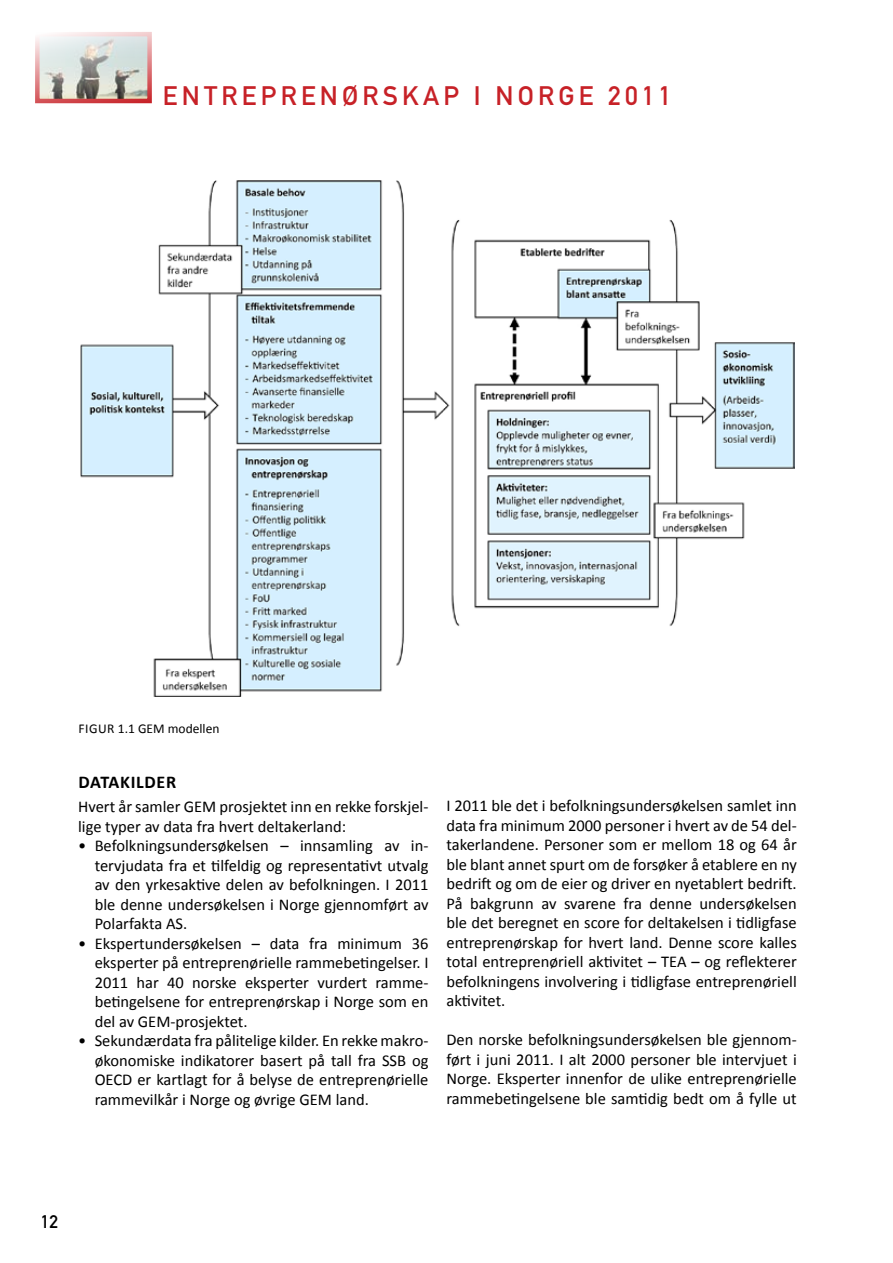
<style>
.page{position:relative;width:893px;height:1263px;background:#fff}
.page>*{position:absolute;margin:0;border:0;box-sizing:border-box;transform-origin:0 0}
.t1{font:26.4px "DIN Mittelschrift";letter-spacing:.16em;color:#c72127}
.t2{font:700 18px "Calibri";letter-spacing:.04em;color:#000}
.t3{font:18px "DIN Mittelschrift";color:#000}
.t4{font:16.5px/19.5px "Calibri";color:#000;text-align:justify}
.t5{font:13.5px "Calibri";color:#000}
</style>
<div class="page">
<img style="left:40px;top:37px;width:107px;height:61px">
<div style="left:35px;top:32px;width:117px;height:71px;border:4px solid #c72127"></div>
<img style="left:80px;top:181px;width:714px;height:516px">
<h1 class="t1" style="left:163px;top:80px;width:510px">ENTREPRENØRSKAP I NORGE 2011</h1>
<p class="t5" style="left:78px;top:720px;width:143px">Figu r 1.1 GEM modellen</p>
<p class="t2" style="left:79px;top:771px;width:99px">DATAKILDER</p>
<p class="t4" style="left:78px;top:797px;width:352px">Hvert år samler GEM prosjektet inn en rekke forskjel&shy;lige typer av data fra hvert deltakerland:</p>
<p class="t4" style="left:95px;top:836px;width:335px;text-indent:-16px">• Befolkningsundersøkelsen – innsamling av in&shy;tervjudata fra et tilfeldig og representativt utvalg av den yrkesaktive delen av befolkningen. I 2011 ble denne undersøkelsen i Norge gjennomført av Polarfakta AS.</p>
<p class="t4" style="left:95px;top:933px;width:335px;text-indent:-16px">• Ekspertundersøkelsen – data fra minimum 36 eksperter på entreprenørielle rammebetingelser. I 2011 har 40 norske eksperter vurdert ramme&shy;betingelsene for entreprenørskap i Norge som en del av GEM-prosjektet.</p>
<p class="t4" style="left:95px;top:1031px;width:335px;text-indent:-16px">• Sekundærdata fra pålitelige kilder. En rekke makro&shy;økonomiske indikatorer basert på tall fra SSB og OECD er kartlagt for å belyse de entreprenørielle rammevilkår i Norge og øvrige GEM land.</p>
<p class="t4" style="left:446px;top:796px;width:352px">I 2011 ble det i befolkningsundersøkelsen samlet inn data fra minimum 2000 personer i hvert av de 54 del&shy;takerlandene. Personer som er mellom 18 og 64 år ble blant annet spurt om de forsøker å etablere en ny bedrift og om de eier og driver en nyetablert bedrift.<br>På bakgrunn av svarene fra denne undersøkelsen ble det beregnet en score for deltakelsen i tidligfase entreprenørskap for hvert land. Denne score kalles total entreprenøriell aktivitet – TEA – og reflekterer befolkningens involvering i tidligfase entreprenøriell aktivitet.</p>
<p class="t4" style="left:446px;top:1030px;width:352px">Den norske befolkningsundersøkelsen ble gjennom&shy;ført i juni 2011. I alt 2000 personer ble intervjuet i Norge. Eksperter innenfor de ulike entreprenørielle rammebetingelsene ble samtidig bedt om å fylle ut</p>
<p class="t3" style="left:41px;top:1211px;width:19px">12</p>
</div>
